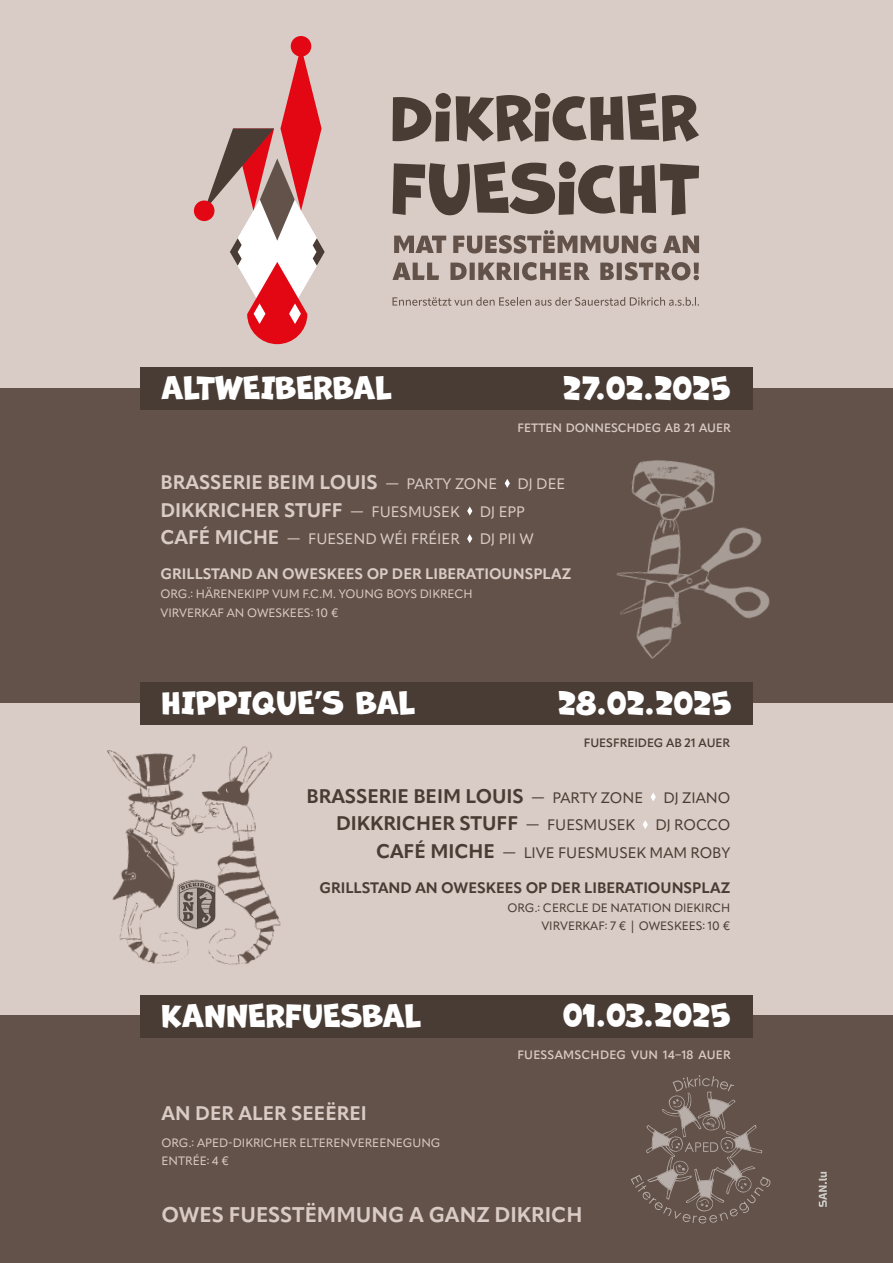
<style>
.page{position:relative;width:893px;height:1263px;background:#fff}
.page>*{position:absolute;margin:0;border:0;box-sizing:border-box;transform-origin:0 0}
.t1{font:30px "Marvin";color:#fff}
.t2{font:700 21px "Apparat";color:#d9cbc5}
.t3{font:700 19.5px "Apparat";color:#d9cbc5}
.t4{font:700 19.5px "Apparat";color:#493c35}
.t5{font:15px/27.6px "Apparat";color:#493c35;text-align:right}
.t6{font:15px "Apparat";color:#d9cbc5}
.t7{font:700 15px "Apparat";color:#d9cbc5}
.t8{font:700 15px "Apparat";color:#493c35}
.t9{font:12px/18.6px "Apparat";color:#d9cbc5}
.t10{font:12px/18.6px "Apparat";color:#493c35;text-align:right}
.t11{font:600 12px "Apparat";color:#d9cbc5}
.t12{font:600 12px "Apparat";letter-spacing:.02em;color:#d9cbc5}
.t13{font:600 12px "Apparat";color:#493c35}
.s1{font-weight:400;font-size:15px}
.s2{font-weight:700;font-size:19.5px}
</style>
<div class="page">
<div style="left:0;top:0;width:893px;height:1028px;background:#d9cbc5"></div>
<div style="left:0;top:389px;width:893px;height:314px;background:#625249"></div>
<div style="left:0;top:1015px;width:893px;height:248px;background:#625249"></div>
<svg style="left:505px;top:479px;width:5px;height:9px"></svg>
<svg style="left:467px;top:506px;width:5px;height:9px"></svg>
<svg style="left:467px;top:534px;width:5px;height:9px"></svg>
<svg style="left:651px;top:793px;width:5px;height:8px"></svg>
<svg style="left:643px;top:820px;width:5px;height:9px"></svg>
<img style="left:616px;top:460px;width:154px;height:199px">
<div style="left:140px;top:682px;width:613px;height:43px;background:#493c35"></div>
<div style="left:140px;top:995px;width:613px;height:42px;background:#493c35"></div>
<svg style="left:393px;top:93px;width:306px;height:49px"></svg>
<svg style="left:393px;top:161px;width:306px;height:54px"></svg>
<svg style="left:392px;top:297px;width:307px;height:9px"></svg>
<svg style="left:392px;top:262px;width:307px;height:18px"></svg>
<svg style="left:394px;top:230px;width:305px;height:23px"></svg>
<div style="left:194px;top:200px;width:20px;height:21px;background:#e30613;border-radius:50%"></div>
<svg style="left:204px;top:36px;width:121px;height:308px"></svg>
<div style="left:140px;top:368px;width:613px;height:42px;background:#493c35"></div>
<img style="left:107px;top:746px;width:174px;height:219px">
<img style="left:176px;top:879px;width:43px;height:52px">
<svg style="left:631px;top:1075px;width:140px;height:148px"></svg>
<svg style="left:819px;top:1172px;width:8px;height:35px"></svg>
<h1 class="t1" style="left:162px;top:371px;width:232px">ALTWEIBERBAL</h1>
<h1 class="t1" style="left:562px;top:371px;width:170px">27.02.2025</h1>
<p class="t11" style="left:517px;top:420px;width:215px">FETTEN DONNESCHDEG AB 21 AUER</p>
<h3 class="t3" style="left:161px;top:470px;width:338px">BRASSERIE BEIM LOUIS <span class="s1">— PARTY ZONE</span></h3>
<p class="t6" style="left:517px;top:475px;width:49px">DJ DEE</p>
<h3 class="t3" style="left:161px;top:498px;width:301px">DIKKRICHER STUFF <span class="s1">— FUESMUSEK</span></h3>
<p class="t6" style="left:480px;top:502px;width:47px">DJ EPP</p>
<p class="t6" style="left:161px;top:530px;width:301px"><span class="s2">CAFÉ MICHE</span> — FUESEND WÉI FRÉIER</p>
<p class="t6" style="left:480px;top:530px;width:55px">DJ PII W</p>
<p class="t7" style="left:161px;top:565px;width:412px">GRILLSTAND AN OWESKEES OP DER LIBERATIOUNSPLAZ</p>
<p class="t9" style="left:161px;top:584px;width:314px">ORG.: HÄRENEKIPP VUM F.C.M. YOUNG BOYS DIKRECH<br>VIRVERKAF AN OWESKEES: 10 €</p>
<h1 class="t1" style="left:161px;top:686px;width:255px">HIPPIQUE’S BAL</h1>
<h1 class="t1" style="left:557px;top:686px;width:176px">28.02.2025</h1>
<p class="t13" style="left:584px;top:735px;width:148px">FUESFREIDEG AB 21 AUER</p>
<h3 class="t4" style="left:306px;top:784px;width:338px">BRASSERIE BEIM LOUIS <span class="s1">— PARTY ZONE</span></h3>
<p class="t5" style="left:663px;top:783px;width:68px">DJ ZIANO</p>
<h3 class="t4" style="left:336px;top:811px;width:301px">DIKKRICHER STUFF <span class="s1">— FUESMUSEK</span></h3>
<p class="t5" style="left:376px;top:811px;width:356px">DJ ROCCO<br><span class="s2">CAFÉ MICHE</span> — LIVE FUESMUSEK MAM ROBY</p>
<p class="t8" style="left:319px;top:878px;width:412px">GRILLSTAND AN OWESKEES OP DER LIBERATIOUNSPLAZ</p>
<p class="t10" style="left:507px;top:898px;width:224px">ORG.: CERCLE DE NATATION DIEKIRCH<br>VIRVERKAF: 7 € | OWESKEES: 10 €</p>
<h1 class="t1" style="left:161px;top:999px;width:262px">KANNERFUESBAL</h1>
<h3 class="t3" style="left:162px;top:1101px;width:207px">AN DER ALER SEEËREI</h3>
<p class="t9" style="left:162px;top:1133px;width:280px">ORG.: APED-DIKRICHER ELTERENVEREENEGUNG<br>ENTRÉE: 4 €</p>
<h1 class="t1" style="left:562px;top:998px;width:170px">01.03.2025</h1>
<p class="t12" style="left:518px;top:1047px;width:215px">FUESSAMSCHDEG VUN 14–18 AUER</p>
<h2 class="t2" style="left:162px;top:1201px;width:423px">OWES FUESSTËMMUNG A GANZ DIKRICH</h2>
</div>
